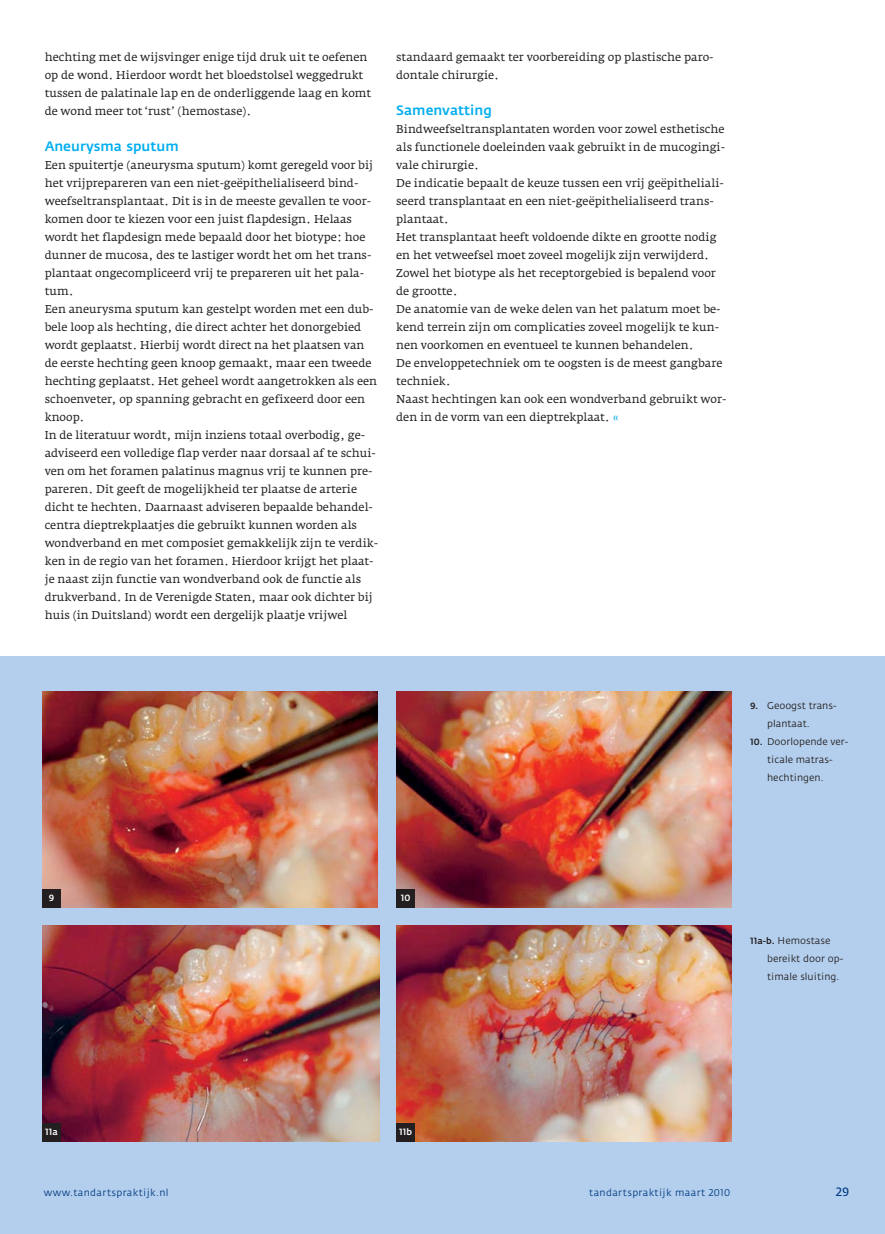
<style>
.page{position:relative;width:885px;height:1234px;background:#fff}
.page>*{position:absolute;margin:0;border:0;box-sizing:border-box;transform-origin:0 0}
.t1{font:500 13.5px "Fedra Sans";color:#00aeef}
.t2{font:12px "Fedra Sans";color:#013b82}
.t3{font:11.25px/18px "Fedra Serif A";color:#231f20}
.t4{font:9.75px/18px "Fedra Sans";color:#231f20}
.t5{font:9.75px "Fedra Sans";letter-spacing:.035em;color:#013b82}
.t6{font:500 9px "Fedra Sans";color:#fff}
.s1{color:#00aeef}
.s2{font-weight:500;font-size:9px}
</style>
<div class="page">
<div style="left:0;top:656px;width:884px;height:577px;background:#b4cfed"></div>
<img style="left:396px;top:691px;width:335px;height:216px">
<div style="left:396px;top:889px;width:18px;height:18px;background:#231f20"></div>
<img style="left:43px;top:925px;width:336px;height:216px">
<div style="left:42px;top:1123px;width:19px;height:18px;background:#231f20"></div>
<img style="left:396px;top:925px;width:335px;height:216px">
<div style="left:396px;top:1123px;width:18px;height:18px;background:#231f20"></div>
<img style="left:42px;top:691px;width:336px;height:216px">
<div style="left:42px;top:889px;width:19px;height:18px;background:#231f20"></div>
<p class="t3" style="left:45px;top:49px;width:328px">hechting met de wijsvinger enige tijd druk uit te oefenen op de wond. Hierdoor wordt het bloedstolsel weggedrukt tussen de palatinale lap en de onderliggende laag en komt de wond meer tot ‘rust’ (hemostase).</p>
<p class="t1" style="left:45px;top:141px;width:136px">Aneurysma sputum</p>
<p class="t3" style="left:45px;top:157px;width:335px">Een spuitertje (aneurysma sputum) komt geregeld voor bij het vrijprepareren van een niet-geëpithelialiseerd bind&shy;weefseltransplantaat. Dit is in de meeste gevallen te voor&shy;komen door te kiezen voor een juist flapdesign. Helaas wordt het flapdesign mede bepaald door het biotype: hoe dunner de mucosa, des te lastiger wordt het om het trans&shy;plantaat ongecompliceerd vrij te prepareren uit het pala&shy;tum.<br>Een aneurysma sputum kan gestelpt worden met een dub&shy;bele loop als hechting, die direct achter het donorgebied wordt geplaatst. Hierbij wordt direct na het plaatsen van de eerste hechting geen knoop gemaakt, maar een tweede hechting geplaatst. Het geheel wordt aangetrokken als een schoenveter, op spanning gebracht en gefixeerd door een knoop.<br>In de literatuur wordt, mijn inziens totaal overbodig, ge&shy;adviseerd een volledige flap verder naar dorsaal af te schui&shy;ven om het foramen palatinus magnus vrij te kunnen pre&shy;pareren. Dit geeft de mogelijkheid ter plaatse de arterie dicht te hechten. Daarnaast adviseren bepaalde behandel&shy;centra dieptrekplaatjes die gebruikt kunnen worden als wondverband en met composiet gemakkelijk zijn te verdik&shy;ken in de regio van het foramen. Hierdoor krijgt het plaat&shy;je naast zijn functie van wondverband ook de functie als drukverband. In de Verenigde Staten, maar ook dichter bij huis (in Duitsland) wordt een dergelijk plaatje vrijwel</p>
<p class="t3" style="left:396px;top:49px;width:319px">standaard gemaakt ter voorbereiding op plastische paro&shy;dontale chirurgie.</p>
<p class="t1" style="left:396px;top:105px;width:97px">Samenvatting</p>
<p class="t3" style="left:396px;top:121px;width:331px">Bindweefseltransplantaten worden voor zowel esthetische als functionele doeleinden vaak gebruikt in de mucogingi&shy;vale chirurgie.<br>De indicatie bepaalt de keuze tussen een vrij geëpitheliali&shy;seerd transplantaat en een niet-geëpithelialiseerd trans&shy;plantaat.<br>Het transplantaat heeft voldoende dikte en grootte nodig en het vetweefsel moet zoveel mogelijk zijn verwijderd.<br>Zowel het biotype als het receptorgebied is bepalend voor de grootte.<br>De anatomie van de weke delen van het palatum moet be&shy;kend terrein zijn om complicaties zoveel mogelijk te kun&shy;nen voorkomen en eventueel te kunnen behandelen.<br>De enveloppetechniek om te oogsten is de meest gangbare techniek.<br>Naast hechtingen kan ook een wondverband gebruikt wor&shy;den in de vorm van een dieptrekplaat. <span class="s1">«</span></p>
<p class="t4" style="left:767px;top:697px;width:71px;text-indent:-17px"><span class="s2">9.</span> Geoogst trans&shy;plantaat.</p>
<p class="t4" style="left:767px;top:733px;width:83px;text-indent:-17px"><span class="s2">10.</span> Doorlopende ver&shy;ticale matras&shy;hechtingen.</p>
<p class="t6" style="left:49px;top:894px;width:7px">9</p>
<p class="t6" style="left:400px;top:894px;width:11px">10</p>
<p class="t4" style="left:767px;top:931px;width:78px;text-indent:-17px"><span class="s2">11a-b.</span> Hemostase bereikt door op&shy;timale sluiting.</p>
<p class="t6" style="left:45px;top:1127px;width:14px">11a</p>
<p class="t6" style="left:399px;top:1128px;width:14px">11b</p>
<p class="t5" style="left:44px;top:1188px;width:126px">www.tandartspraktijk.nl</p>
<p class="t5" style="left:589px;top:1188px;width:142px">tandartspraktijk maart 2010</p>
<p class="t2" style="left:835px;top:1186px;width:15px">29</p>
</div>
